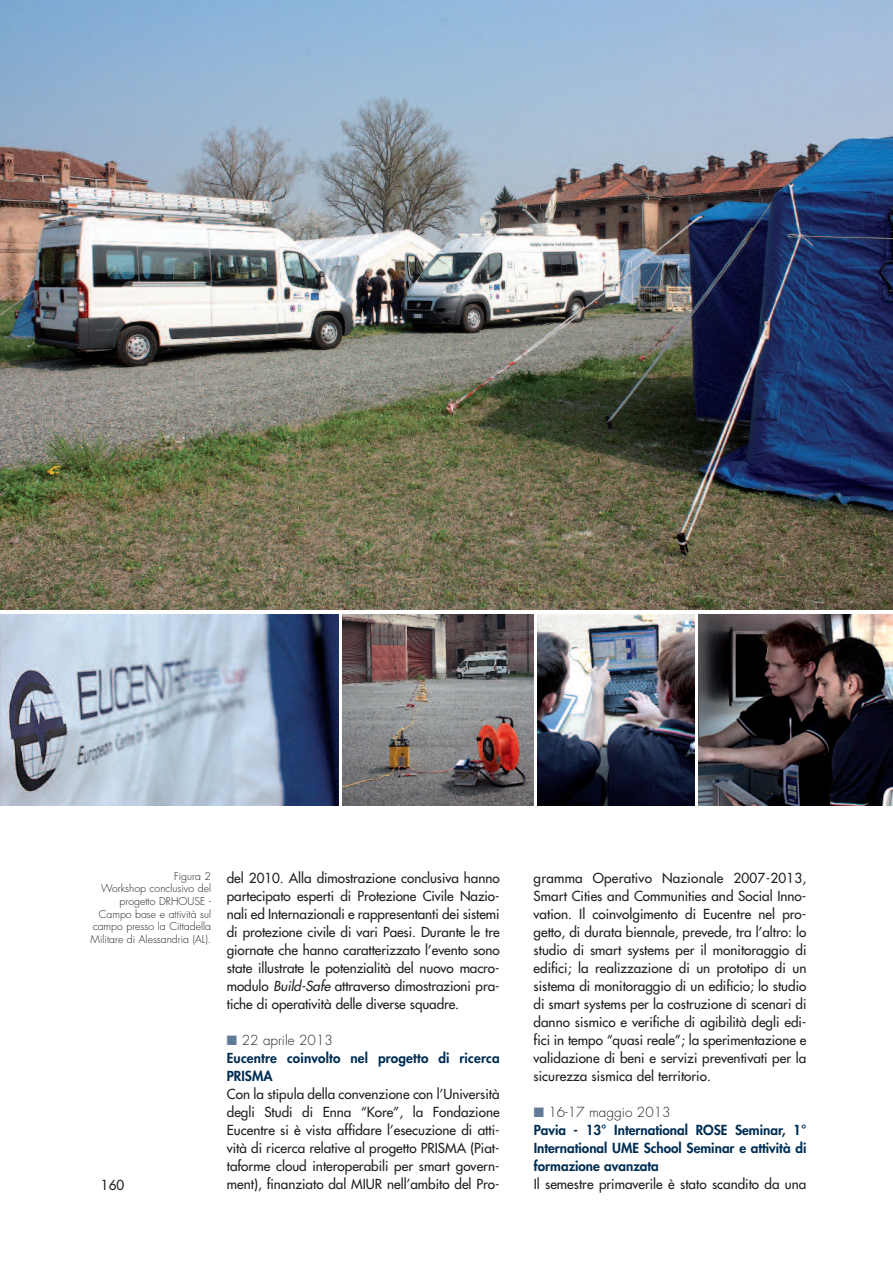
<style>
.page{position:relative;width:893px;height:1263px;background:#fff}
.page>*{position:absolute;margin:0;border:0;box-sizing:border-box;transform-origin:0 0}
.t1{font:500 13.5px/18px "Futura Std";color:#231f20;text-align:justify}
.t2{font:800 13.5px/18px "Futura Std";color:#002e54}
.t3{font:300 10.5px/12.6px "Futura Std";color:#231f20;text-align:right}
.s1{font-style:italic}
.s2{color:#617a99}
.s3{font-weight:300;color:#231f20}
</style>
<div class="page">
<img style="left:0;top:0;width:893px;height:610px">
<img style="left:0;top:614px;width:338px;height:192px">
<img style="left:342px;top:614px;width:192px;height:192px">
<img style="left:538px;top:614px;width:156px;height:192px">
<img style="left:699px;top:614px;width:194px;height:192px">
<p class="t3" style="left:91px;top:870px;width:122px">Figura 2<br>Workshop conclusivo del progetto DRHOUSE -<br>Campo base e attività sul campo presso la Cittadella<br>Militare di Alessandria (AL).</p>
<p class="t1" style="left:101px;top:1177px;width:25px">160</p>
<p class="t1" style="left:227px;top:870px;width:274px">del 2010. Alla dimostrazione conclusiva hanno partecipato esperti di Protezione Civile Nazio&shy;nali ed Internazionali e rappresentanti dei sistemi di protezione civile di vari Paesi. Durante le tre giornate che hanno caratterizzato l’evento sono state illustrate le potenzialità del nuovo macro&shy;modulo <span class="s1">Build-Safe</span> attraverso dimostrazioni pra&shy;tiche di operatività delle diverse squadre.</p>
<p class="t2" style="left:227px;top:1032px;width:274px"><span class="s2">■</span> <span class="s3">22 aprile 2013<br></span>Eucentre coinvolto nel progetto di ricerca<br>PRISMA</p>
<p class="t1" style="left:227px;top:1086px;width:274px">Con la stipula della convenzione con l’Università degli Studi di Enna “Kore”, la Fondazione Eucentre si è vista affidare l’esecuzione di atti&shy;vità di ricerca relative al progetto PRISMA (Piat&shy;taforme cloud interoperabili per smart govern&shy;ment), finanziato dal MIUR nell’ambito del Pro-</p>
<p class="t1" style="left:534px;top:870px;width:274px">gramma Operativo Nazionale 2007-2013, Smart Cities and Communities and Social Inno&shy;vation. Il coinvolgimento di Eucentre nel pro&shy;getto, di durata biennale, prevede, tra l’altro: lo studio di smart systems per il monitoraggio di edifici; la realizzazione di un prototipo di un sistema di monitoraggio di un edificio; lo studio di smart systems per la costruzione di scenari di danno sismico e verifiche di agibilità degli edi&shy;fici in tempo “quasi reale”; la sperimentazione e validazione di beni e servizi preventivati per la sicurezza sismica del territorio.</p>
<p class="t2" style="left:534px;top:1104px;width:274px"><span class="s2">■</span> <span class="s3">16-17 maggio 2013<br></span>Pavia - 13° International ROSE Seminar, 1°<br>International UME School Seminar e attività di formazione avanzata</p>
<p class="t1" style="left:534px;top:1176px;width:274px">Il semestre primaverile è stato scandito da una</p>
</div>
